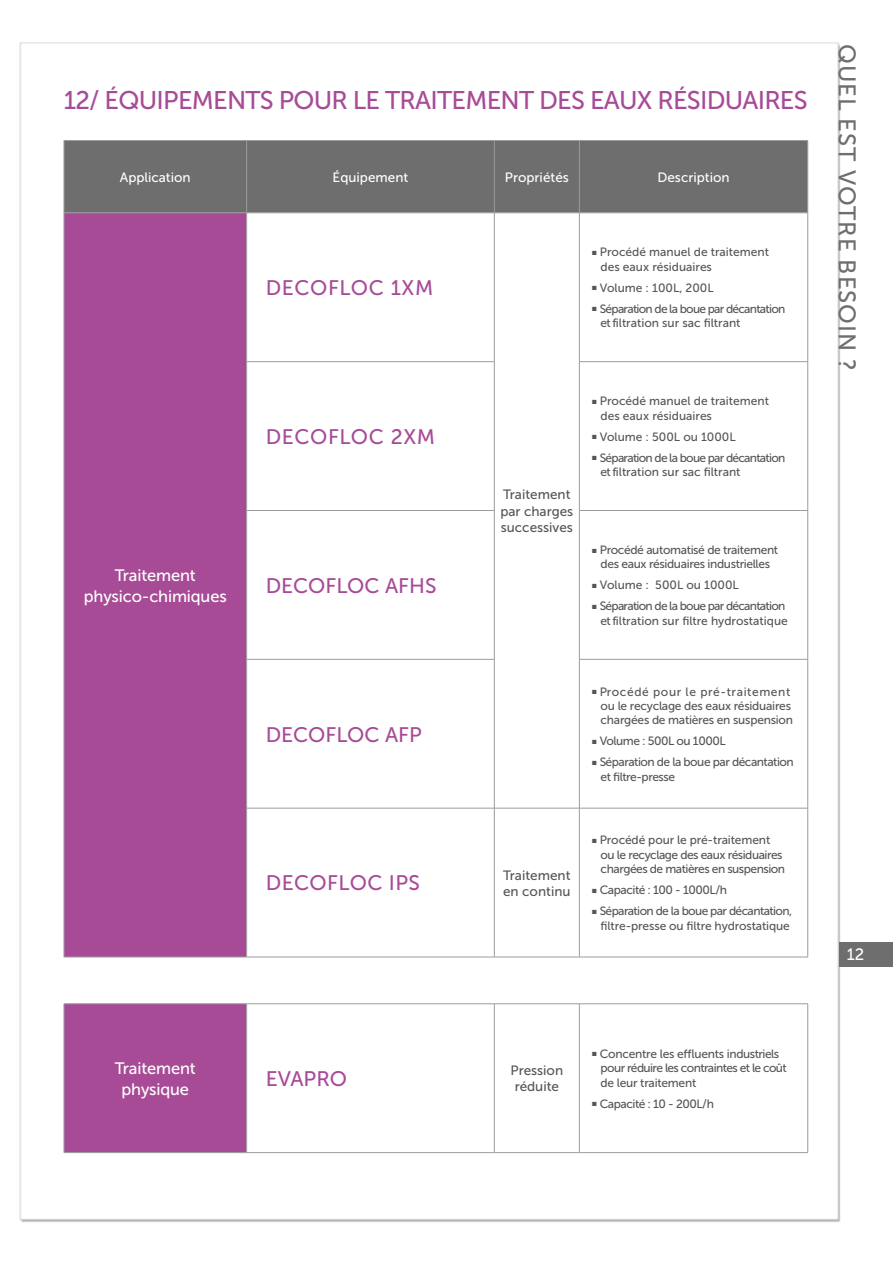
<style>
.page{position:relative;width:893px;height:1263px;background:#fff}
.page>*{position:absolute;margin:0;border:0;box-sizing:border-box;transform-origin:0 0}
.t1{font:25.5px "Museo Sans 500";letter-spacing:-.03em;color:#a84b97}
.t2{font:24px "Museo Sans 500";letter-spacing:.04em;color:#6e6e6e}
.t3{font:21px "Museo Sans 500";letter-spacing:.01em;color:#a84b97}
.t4{font:21px "Museo Sans 500";letter-spacing:.03em;color:#a84b97}
.t5{font:16.5px/21px "Museo Sans 500";letter-spacing:-.01em;color:#fff;text-align:center}
.t6{font:13.5px/16.2px "Museo Sans 500";color:#565655}
.t7{font:13.5px "Museo Sans 500";color:#fff}
.t8{font:12px/14.4px "Museo Sans 500";letter-spacing:-.03em;color:#565655}
.t9{font:12px/14.4px "Museo Sans 500";letter-spacing:-.06em;color:#565655}
.t10{font:12px/14.4px "Museo Sans 500";color:#565655}
.t11{font:12px/14.4px "Museo Sans 500";letter-spacing:-.05em;color:#565655;text-align:center}
</style>
<div class="page">
<img style="left:19px;top:42px;width:874px;height:1181px">
<div style="left:839px;top:942px;width:54px;height:24px;background:#6e6e6e"></div>
<div style="left:65px;top:141px;width:742px;height:72px;background:#6e6e6e"></div>
<div style="left:64px;top:214px;width:183px;height:938px;background:#a84b97"></div>
<svg style="left:247px;top:214px;width:561px;height:938px"></svg>
<hr style="left:64px;top:140px;width:183px;height:1px;background:#9c9c9d">
<hr style="left:64px;top:141px;width:1px;height:72px;background:#9c9c9d">
<hr style="left:247px;top:140px;width:247px;height:1px;background:#9c9c9d">
<hr style="left:246px;top:141px;width:1px;height:72px;background:#9c9c9d">
<hr style="left:494px;top:140px;width:85px;height:1px;background:#9c9c9d">
<hr style="left:494px;top:141px;width:1px;height:72px;background:#9c9c9d">
<hr style="left:579px;top:140px;width:229px;height:1px;background:#9c9c9d">
<hr style="left:579px;top:141px;width:1px;height:72px;background:#9c9c9d">
<hr style="left:807px;top:141px;width:1px;height:72px;background:#9c9c9d">
<hr style="left:64px;top:213px;width:183px;height:1px;background:#9c9c9d">
<hr style="left:64px;top:213px;width:1px;height:149px;background:#9c9c9d">
<hr style="left:247px;top:213px;width:247px;height:1px;background:#9c9c9d">
<hr style="left:246px;top:213px;width:1px;height:148px;background:#9c9c9d">
<hr style="left:494px;top:213px;width:85px;height:1px;background:#9c9c9d">
<hr style="left:494px;top:213px;width:1px;height:148px;background:#9c9c9d">
<hr style="left:579px;top:213px;width:229px;height:1px;background:#9c9c9d">
<hr style="left:579px;top:213px;width:1px;height:148px;background:#9c9c9d">
<hr style="left:807px;top:213px;width:1px;height:148px;background:#9c9c9d">
<hr style="left:64px;top:362px;width:1px;height:148px;background:#9c9c9d">
<hr style="left:246px;top:361px;width:248px;height:1px;background:#9c9c9d">
<hr style="left:246px;top:362px;width:1px;height:148px;background:#9c9c9d">
<hr style="left:494px;top:362px;width:1px;height:148px;background:#9c9c9d">
<hr style="left:579px;top:361px;width:229px;height:1px;background:#9c9c9d">
<hr style="left:579px;top:362px;width:1px;height:148px;background:#9c9c9d">
<hr style="left:807px;top:362px;width:1px;height:148px;background:#9c9c9d">
<hr style="left:64px;top:510px;width:1px;height:149px;background:#9c9c9d">
<hr style="left:246px;top:510px;width:248px;height:1px;background:#9c9c9d">
<hr style="left:246px;top:511px;width:1px;height:148px;background:#9c9c9d">
<hr style="left:494px;top:511px;width:1px;height:148px;background:#9c9c9d">
<hr style="left:579px;top:510px;width:229px;height:1px;background:#9c9c9d">
<hr style="left:579px;top:511px;width:1px;height:148px;background:#9c9c9d">
<hr style="left:807px;top:511px;width:1px;height:148px;background:#9c9c9d">
<hr style="left:64px;top:659px;width:1px;height:149px;background:#9c9c9d">
<hr style="left:246px;top:659px;width:248px;height:1px;background:#9c9c9d">
<hr style="left:246px;top:659px;width:1px;height:149px;background:#9c9c9d">
<hr style="left:494px;top:659px;width:1px;height:149px;background:#9c9c9d">
<hr style="left:579px;top:659px;width:229px;height:1px;background:#9c9c9d">
<hr style="left:579px;top:659px;width:1px;height:149px;background:#9c9c9d">
<hr style="left:807px;top:659px;width:1px;height:149px;background:#9c9c9d">
<hr style="left:64px;top:808px;width:1px;height:149px;background:#9c9c9d">
<hr style="left:246px;top:808px;width:248px;height:1px;background:#9c9c9d">
<hr style="left:246px;top:808px;width:1px;height:149px;background:#9c9c9d">
<hr style="left:494px;top:808px;width:85px;height:1px;background:#9c9c9d">
<hr style="left:494px;top:808px;width:1px;height:149px;background:#9c9c9d">
<hr style="left:579px;top:808px;width:229px;height:1px;background:#9c9c9d">
<hr style="left:579px;top:808px;width:1px;height:149px;background:#9c9c9d">
<hr style="left:807px;top:808px;width:1px;height:149px;background:#9c9c9d">
<hr style="left:64px;top:957px;width:183px;height:1px;background:#9c9c9d">
<hr style="left:247px;top:957px;width:247px;height:1px;background:#9c9c9d">
<hr style="left:494px;top:957px;width:85px;height:1px;background:#9c9c9d">
<hr style="left:579px;top:957px;width:229px;height:1px;background:#9c9c9d">
<hr style="left:64px;top:1003px;width:183px;height:1px;background:#9c9c9d">
<hr style="left:64px;top:1004px;width:1px;height:148px;background:#9c9c9d">
<hr style="left:247px;top:1003px;width:247px;height:1px;background:#9c9c9d">
<hr style="left:246px;top:1004px;width:1px;height:148px;background:#9c9c9d">
<hr style="left:494px;top:1003px;width:85px;height:1px;background:#9c9c9d">
<hr style="left:494px;top:1004px;width:1px;height:148px;background:#9c9c9d">
<hr style="left:579px;top:1003px;width:229px;height:1px;background:#9c9c9d">
<hr style="left:579px;top:1004px;width:1px;height:148px;background:#9c9c9d">
<hr style="left:807px;top:1004px;width:1px;height:148px;background:#9c9c9d">
<hr style="left:64px;top:1152px;width:183px;height:1px;background:#9c9c9d">
<hr style="left:247px;top:1152px;width:247px;height:1px;background:#9c9c9d">
<hr style="left:494px;top:1152px;width:85px;height:1px;background:#9c9c9d">
<hr style="left:579px;top:1152px;width:229px;height:1px;background:#9c9c9d">
<h1 class="t1" style="left:64px;top:87px;width:745px">12/ ÉQUIPEMENTS POUR LE TRAITEMENT DES EAUX RÉSIDUAIRES</h1>
<p class="t7" style="left:120px;top:170px;width:72px">Application</p>
<p class="t7" style="left:333px;top:170px;width:77px">Équipement</p>
<p class="t7" style="left:505px;top:170px;width:66px">Propriétés</p>
<p class="t7" style="left:657px;top:170px;width:74px">Description</p>
<h3 class="t5" style="left:84px;top:564px;width:144px">Traitement physico-chimiques</h3>
<h3 class="t4" style="left:266px;top:276px;width:169px">DECOFLOC 1XM</h3>
<p class="t10" style="left:601px;top:245px;width:170px;text-indent:-9px">■ Procédé manuel de traitement des eaux résiduaires</p>
<p class="t10" style="left:592px;top:280px;width:123px">■ Volume : 100L, 200L</p>
<p class="t9" style="left:601px;top:301px;width:186px;text-indent:-9px">■ Séparation de la boue par décantation et filtration sur sac filtrant</p>
<h3 class="t4" style="left:266px;top:425px;width:171px">DECOFLOC 2XM</h3>
<h3 class="t3" style="left:266px;top:574px;width:172px">DECOFLOC AFHS</h3>
<p class="t6" style="left:500px;top:487px;width:75px">Traitement par charges successives</p>
<p class="t10" style="left:601px;top:394px;width:170px;text-indent:-9px">■ Procédé manuel de traitement des eaux résiduaires</p>
<p class="t10" style="left:592px;top:429px;width:145px">■ Volume : 500L ou 1000L</p>
<p class="t9" style="left:601px;top:450px;width:186px;text-indent:-9px">■ Séparation de la boue par décantation et filtration sur sac filtrant</p>
<p class="t8" style="left:592px;top:543px;width:188px;text-align:center">■ Procédé automatisé de traitement des eaux résiduaires industrielles</p>
<p class="t10" style="left:592px;top:578px;width:148px">■ Volume : 500L ou 1000L</p>
<p class="t9" style="left:592px;top:599px;width:197px;text-align:right">■ Séparation de la boue par décantation et filtration sur filtre hydrostatique</p>
<h3 class="t3" style="left:266px;top:723px;width:158px">DECOFLOC AFP</h3>
<h3 class="t3" style="left:266px;top:872px;width:156px">DECOFLOC IPS</h3>
<p class="t6" style="left:503px;top:867px;width:69px">Traitement en continu</p>
<p class="t8" style="left:601px;top:684px;width:194px;text-indent:-9px">■ Procédé pour le pré-traitement ou le recyclage des eaux résiduaires chargées de matières en suspension</p>
<p class="t8" style="left:592px;top:734px;width:135px">■ Volume : 500L ou 1000L</p>
<p class="t8" style="left:601px;top:755px;width:195px;text-indent:-9px">■ Séparation de la boue par décantation et filtre-presse</p>
<p class="t8" style="left:601px;top:833px;width:186px;text-indent:-9px">■ Procédé pour le pré-traitement ou le recyclage des eaux résiduaires chargées de matières en suspension</p>
<p class="t8" style="left:592px;top:883px;width:136px">■ Capacité : 100 - 1000L/h</p>
<p class="t11" style="left:592px;top:904px;width:201px">■ Séparation de la boue par décantation, filtre-presse ou filtre hydrostatique</p>
<h2 class="t2" style="left:860px;top:44px;width:329px;rotate:90deg">QUEL EST VOTRE BESOIN ?</h2>
<h3 class="t5" style="left:847px;top:944px;width:19px">12</h3>
<h3 class="t5" style="left:115px;top:1058px;width:82px">Traitement physique</h3>
<h3 class="t3" style="left:266px;top:1067px;width:83px">EVAPRO</h3>
<p class="t6" style="left:510px;top:1062px;width:54px;text-align:center">Pression réduite</p>
<p class="t8" style="left:601px;top:1046px;width:188px;text-indent:-9px">■ Concentre les effluents industriels pour réduire les contraintes et le coût de leur traitement</p>
<p class="t8" style="left:592px;top:1096px;width:123px">■ Capacité : 10 - 200L/h</p>
</div>
